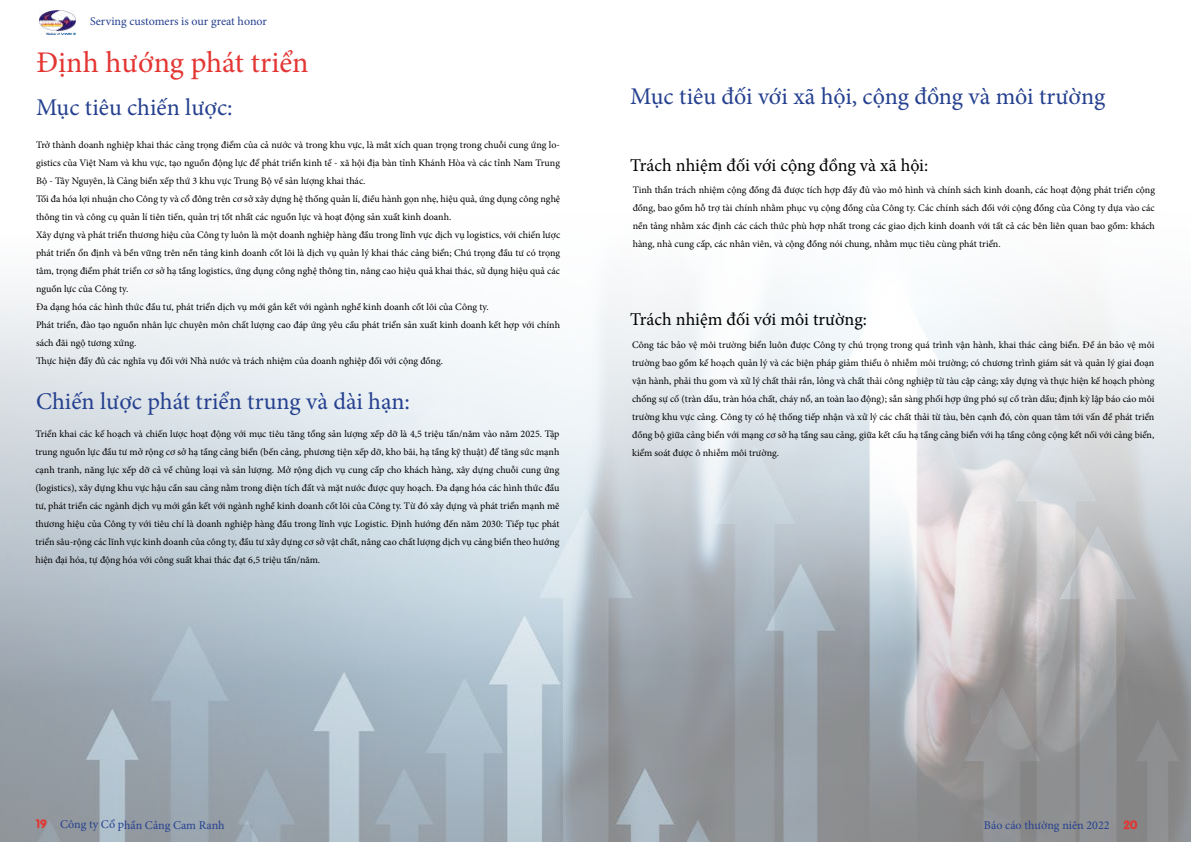
<style>
.page{position:relative;width:1191px;height:842px;background:#fff}
.page>*{position:absolute;margin:0;border:0;box-sizing:border-box;transform-origin:0 0}
.t1{font:30px "Minion Pro";color:#e33633}
.t2{font:24px "Minion Pro";color:#25408f}
.t3{font:18px "Minion Pro";color:#000}
.t4{font:12px "Minion Pro";color:#25408f}
.t5{font:700 12px "UVN Van";color:#e33633}
.t6{font:10px/18px "Minion Pro";color:#000;text-align:justify}
.s1{font-family:"UVN Van";font-weight:700;color:#e33633}
</style>
<div class="page">
<img style="left:0;top:10px;width:1191px;height:832px">
<img style="left:39px;top:11px;width:37px;height:23px">
<p class="t4" style="left:90px;top:13px;width:178px">Serving customers is our great honor</p>
<h1 class="t1" style="left:36px;top:42px;width:274px">Định hướng phát triển</h1>
<h2 class="t2" style="left:36px;top:91px;width:198px">Mục tiêu chiến lược:</h2>
<p class="t6" style="left:36px;top:136px;width:526px;text-align:left">Trở thành doanh nghiệp khai thác cảng trọng điểm của cả nước và trong khu vực, là mắt xích quan trọng trong chuỗi cung ứng lo&shy;gistics của Việt Nam và khu vực, tạo nguồn động lực để phát triển kinh tế - xã hội địa bàn tỉnh Khánh Hòa và các tỉnh Nam Trung Bộ - Tây Nguyên, là Cảng biển xếp thứ 3 khu vực Trung Bộ về sản lượng khai thác.<br>Tối đa hóa lợi nhuận cho Công ty và cổ đông trên cơ sở xây dựng hệ thống quản lí, điều hành gọn nhẹ, hiệu quả, ứng dụng công nghệ thông tin và công cụ quản lí tiên tiến, quản trị tốt nhất các nguồn lực và hoạt động sản xuất kinh doanh.<br>Xây dựng và phát triển thương hiệu của Công ty luôn là một doanh nghiệp hàng đầu trong lĩnh vực dịch vụ logistics, với chiến lược phát triển ổn định và bền vững trên nền tảng kinh doanh cốt lõi là dịch vụ quản lý khai thác cảng biển; Chú trọng đầu tư có trọng tâm, trọng điểm phát triển cơ sở hạ tầng logistics, ứng dụng công nghệ thông tin, nâng cao hiệu quả khai thác, sử dụng hiệu quả các nguồn lực của Công ty.<br>Đa dạng hóa các hình thức đầu tư, phát triển dịch vụ mới gắn kết với ngành nghề kinh doanh cốt lõi của Công ty.<br>Phát triển, đào tạo nguồn nhân lực chuyên môn chất lượng cao đáp ứng yêu cầu phát triển sản xuất kinh doanh kết hợp với chính sách đãi ngộ tương xứng.<br>Thực hiện đầy đủ các nghĩa vụ đối với Nhà nước và trách nhiệm của doanh nghiệp đối với cộng đồng.</p>
<h2 class="t2" style="left:36px;top:386px;width:375px">Chiến lược phát triển trung và dài hạn:</h2>
<p class="t6" style="left:35px;top:425px;width:525px">Triển khai các kế hoạch và chiến lược hoạt động với mục tiêu tăng tổng sản lượng xếp dỡ là 4,5 triệu tấn/năm vào năm 2025. Tập trung nguồn lực đầu tư mở rộng cơ sở hạ tầng cảng biển (bến cảng, phương tiện xếp dỡ, kho bãi, hạ tầng kỹ thuật) để tăng sức mạnh cạnh tranh, năng lực xếp dỡ cả về chủng loại và sản lượng. Mở rộng dịch vụ cung cấp cho khách hàng, xây dựng chuỗi cung ứng (logistics), xây dựng khu vực hậu cần sau cảng nằm trong diện tích đất và mặt nước được quy hoạch. Đa dạng hóa các hình thức đầu tư, phát triển các ngành dịch vụ mới gắn kết với ngành nghề kinh doanh cốt lõi của Công ty. Từ đó xây dựng và phát triển mạnh mẽ thương hiệu của Công ty với tiêu chí là doanh nghiệp hàng đầu trong lĩnh vực Logistic. Định hướng đến năm 2030: Tiếp tục phát triển sâu-rộng các lĩnh vực kinh doanh của công ty, đầu tư xây dựng cơ sở vật chất, nâng cao chất lượng dịch vụ cảng biển theo hướng hiện đại hóa, tự động hóa với công suất khai thác đạt 6,5 triệu tấn/năm.</p>
<h2 class="t2" style="left:630px;top:80px;width:476px">Mục tiêu đối với xã hội, cộng đồng và môi trường</h2>
<h3 class="t3" style="left:630px;top:153px;width:299px">Trách nhiệm đối với cộng đồng và xã hội:</h3>
<p class="t6" style="left:632px;top:181px;width:524px">Tinh thần trách nhiệm cộng đồng đã được tích hợp đầy đủ vào mô hình và chính sách kinh doanh, các hoạt động phát triển cộng đồng, bao gồm hỗ trợ tài chính nhằm phục vụ cộng đồng của Công ty. Các chính sách đối với cộng đồng của Công ty dựa vào các nền tảng nhằm xác định các cách thức phù hợp nhất trong các giao dịch kinh doanh với tất cả các bên liên quan bao gồm: khách hàng, nhà cung cấp, các nhân viên, và cộng đồng nói chung, nhằm mục tiêu cùng phát triển.</p>
<h3 class="t3" style="left:630px;top:307px;width:238px">Trách nhiệm đối với môi trường:</h3>
<p class="t6" style="left:632px;top:336px;width:524px">Công tác bảo vệ môi trường biển luôn được Công ty chú trọng trong quá trình vận hành, khai thác cảng biển. Đề án bảo vệ môi trường bao gồm kế hoạch quản lý và các biện pháp giảm thiểu ô nhiễm môi trường; có chương trình giám sát và quản lý giai đoạn vận hành, phải thu gom và xử lý chất thải rắn, lỏng và chất thải công nghiệp từ tàu cập cảng; xây dựng và thực hiện kế hoạch phòng chống sự cố (tràn dầu, tràn hóa chất, cháy nổ, an toàn lao động); sẵn sàng phối hợp ứng phó sự cố tràn dầu; định kỳ lập báo cáo môi trường khu vực cảng. Công ty có hệ thống tiếp nhận và xử lý các chất thải từ tàu, bên cạnh đó, còn quan tâm tới vấn đề phát triển đồng bộ giữa cảng biển với mạng cơ sở hạ tầng sau cảng, giữa kết cấu hạ tầng cảng biển với hạ tầng công cộng kết nối với cảng biển, kiểm soát được ô nhiễm môi trường.</p>
<p class="t5" style="left:36px;top:814px;width:13px">19</p>
<p class="t4" style="left:984px;top:817px;width:155px">Báo cáo thường niên 2022 <span class="s1">20</span></p>
<p class="t4" style="left:60px;top:817px;width:166px">Công ty Cổ phần Cảng Cam Ranh</p>
</div>
